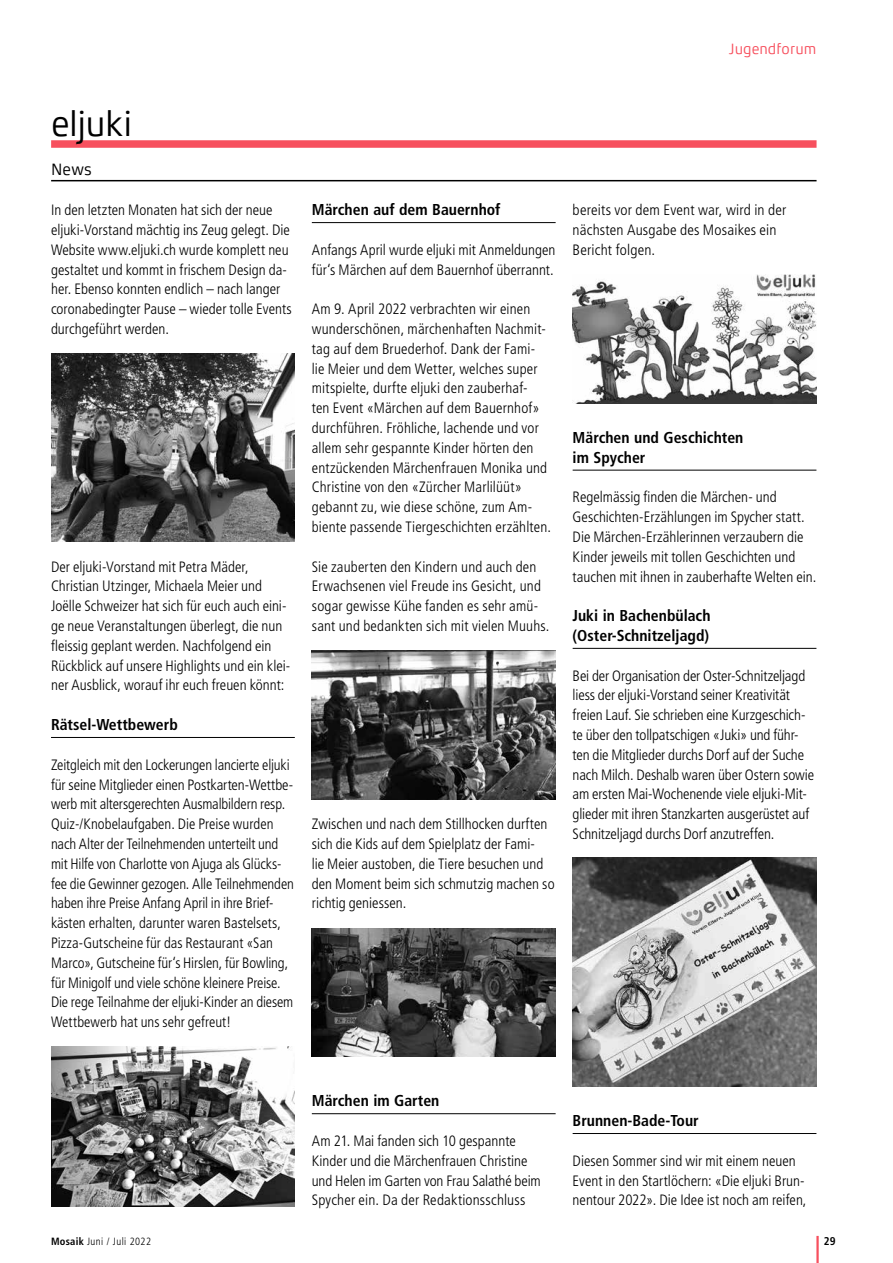
<style>
.page{position:relative;width:893px;height:1263px;background:#fff}
.page>*{position:absolute;margin:0;border:0;box-sizing:border-box;transform-origin:0 0}
.t1{font:36px "Xenois Sans Pro";letter-spacing:-.015em;color:#000}
.t2{font:16.5px "Xenois Sans Pro";color:#000}
.t3{font:700 condensed 15.75px/19.8px "Frutiger LT Std";color:#000}
.t4{font:300 condensed 15px/19.8px "Frutiger LT Std";color:#000}
.t5{font:15px "Xenois Sans Pro";color:#f7505e}
.t6{font:700 condensed 11.25px "Frutiger LT Std";color:#000}
.t7{font:300 condensed 10.5px "Frutiger LT Std";letter-spacing:.04em;color:#000}
.s1{font-weight:700}
</style>
<div class="page">
<hr style="left:816px;top:1236px;width:3px;height:27px;background:#f7505e">
<hr style="left:51px;top:737px;width:244px;height:1px;background:#000">
<img style="left:51px;top:354px;width:244px;height:188px">
<img style="left:51px;top:1047px;width:244px;height:159px">
<div style="left:51px;top:140px;width:765px;height:8px;background:#f7505e"></div>
<hr style="left:51px;top:180px;width:765px;height:1px;background:#000">
<hr style="left:312px;top:222px;width:244px;height:1px;background:#000">
<hr style="left:312px;top:1113px;width:244px;height:1px;background:#000">
<img style="left:312px;top:651px;width:244px;height:148px">
<img style="left:312px;top:928px;width:244px;height:129px">
<hr style="left:573px;top:470px;width:243px;height:1px;background:#000">
<hr style="left:573px;top:648px;width:243px;height:1px;background:#000">
<hr style="left:573px;top:1133px;width:243px;height:1px;background:#000">
<img style="left:573px;top:275px;width:243px;height:128px">
<img style="left:573px;top:858px;width:243px;height:228px">
<p class="t5" style="left:729px;top:40px;width:89px">Jugendforum</p>
<h1 class="t1" style="left:51px;top:103px;width:83px">eljuki</h1>
<p class="t2" style="left:51px;top:160px;width:42px">News</p>
<p class="t4" style="left:51px;top:200px;width:242px">In den letzten Monaten hat sich der neue eljuki-Vorstand mächtig ins Zeug gelegt. Die Website www.eljuki.ch wurde komplett neu gestaltet und kommt in frischem Design da&shy;her. Ebenso konnten endlich – nach langer coronabedingter Pause – wieder tolle Events durchgeführt werden.</p>
<p class="t4" style="left:51px;top:557px;width:241px">Der eljuki-Vorstand mit Petra Mäder, Christian Utzinger, Michaela Meier und Joëlle Schweizer hat sich für euch auch eini&shy;ge neue Veranstaltungen überlegt, die nun fleissig geplant werden. Nachfolgend ein Rückblick auf unsere Highlights und ein klei&shy;ner Ausblick, worauf ihr euch freuen könnt:</p>
<p class="t3" style="left:51px;top:715px;width:128px">Rätsel-Wettbewerb</p>
<p class="t4" style="left:51px;top:755px;width:244px">Zeitgleich mit den Lockerungen lancierte eljuki für seine Mitglieder einen Postkarten-Wettbe&shy;werb mit altersgerechten Ausmalbildern resp.<br>Quiz-/Knobelaufgaben. Die Preise wurden nach Alter der Teilnehmenden unterteilt und mit Hilfe von Charlotte von Ajuga als Glücks&shy;fee die Gewinner gezogen. Alle Teilnehmenden haben ihre Preise Anfang April in ihre Brief&shy;kästen erhalten, darunter waren Bastelsets, Pizza-Gutscheine für das Restaurant «San Marco», Gutscheine für‘s Hirslen, für Bowling, für Minigolf und viele schöne kleinere Preise.<br>Die rege Teilnahme der eljuki-Kinder an diesem Wettbewerb hat uns sehr gefreut!</p>
<p class="t3" style="left:312px;top:200px;width:190px">Märchen auf dem Bauernhof</p>
<p class="t4" style="left:312px;top:240px;width:245px">Anfangs April wurde eljuki mit Anmeldungen für‘s Märchen auf dem Bauernhof überrannt.</p>
<p class="t4" style="left:312px;top:299px;width:241px">Am 9. April 2022 verbrachten wir einen wunderschönen, märchenhaften Nachmit&shy;tag auf dem Bruederhof. Dank der Fami&shy;lie Meier und dem Wetter, welches super mitspielte, durfte eljuki den zauberhaf-<br>ten Event «Märchen auf dem Bauernhof» durchführen. Fröhliche, lachende und vor allem sehr gespannte Kinder hörten den entzückenden Märchenfrauen Monika und Christine von den «Zürcher Marlilüüt» gebannt zu, wie diese schöne, zum Am&shy;biente passende Tiergeschichten erzählten.</p>
<p class="t4" style="left:312px;top:557px;width:239px">Sie zauberten den Kindern und auch den Erwachsenen viel Freude ins Gesicht, und sogar gewisse Kühe fanden es sehr amü&shy;sant und bedankten sich mit vielen Muuhs.</p>
<p class="t4" style="left:312px;top:814px;width:244px">Zwischen und nach dem Stillhocken durften sich die Kids auf dem Spielplatz der Fami-<br>lie Meier austoben, die Tiere besuchen und den Moment beim sich schmutzig machen so richtig geniessen.</p>
<p class="t4" style="left:573px;top:200px;width:215px">bereits vor dem Event war, wird in der nächsten Ausgabe des Mosaikes ein<br>Bericht folgen.</p>
<p class="t3" style="left:573px;top:428px;width:172px">Märchen und Geschichten im Spycher</p>
<p class="t4" style="left:573px;top:487px;width:245px">Regelmässig finden die Märchen- und Geschichten-Erzählungen im Spycher statt.<br>Die Märchen-Erzählerinnen verzaubern die Kinder jeweils mit tollen Geschichten und tauchen mit ihnen in zauberhafte Welten ein.</p>
<p class="t3" style="left:573px;top:606px;width:139px">Juki in Bachenbülach (Oster-Schnitzeljagd)</p>
<p class="t4" style="left:573px;top:666px;width:243px">Bei der Organisation der Oster-Schnitzeljagd liess der eljuki-Vorstand seiner Kreativität freien Lauf. Sie schrieben eine Kurzgeschich&shy;te über den tollpatschigen «Juki» und führ&shy;ten die Mitglieder durchs Dorf auf der Suche nach Milch. Deshalb waren über Ostern sowie am ersten Mai-Wochenende viele eljuki-Mit&shy;glieder mit ihren Stanzkarten ausgerüstet auf Schnitzeljagd durchs Dorf anzutreffen.</p>
<p class="t3" style="left:312px;top:1091px;width:129px">Märchen im Garten</p>
<p class="t4" style="left:312px;top:1131px;width:231px">Am 21. Mai fanden sich 10 gespannte Kinder und die Märchenfrauen Christine und Helen im Garten von Frau Salathé beim Spycher ein. Da der Redaktionsschluss</p>
<p class="t3" style="left:573px;top:1111px;width:128px">Brunnen-Bade-Tour</p>
<p class="t4" style="left:573px;top:1151px;width:235px">Diesen Sommer sind wir mit einem neuen<br>Event in den Startlöchern: «Die eljuki Brun&shy;nentour 2022». Die Idee ist noch am reifen,</p>
<p class="t7" style="left:51px;top:1235px;width:102px"><span class="s1">Mosaik</span> Juni / Juli 2022</p>
<p class="t6" style="left:824px;top:1234px;width:13px">29</p>
</div>
